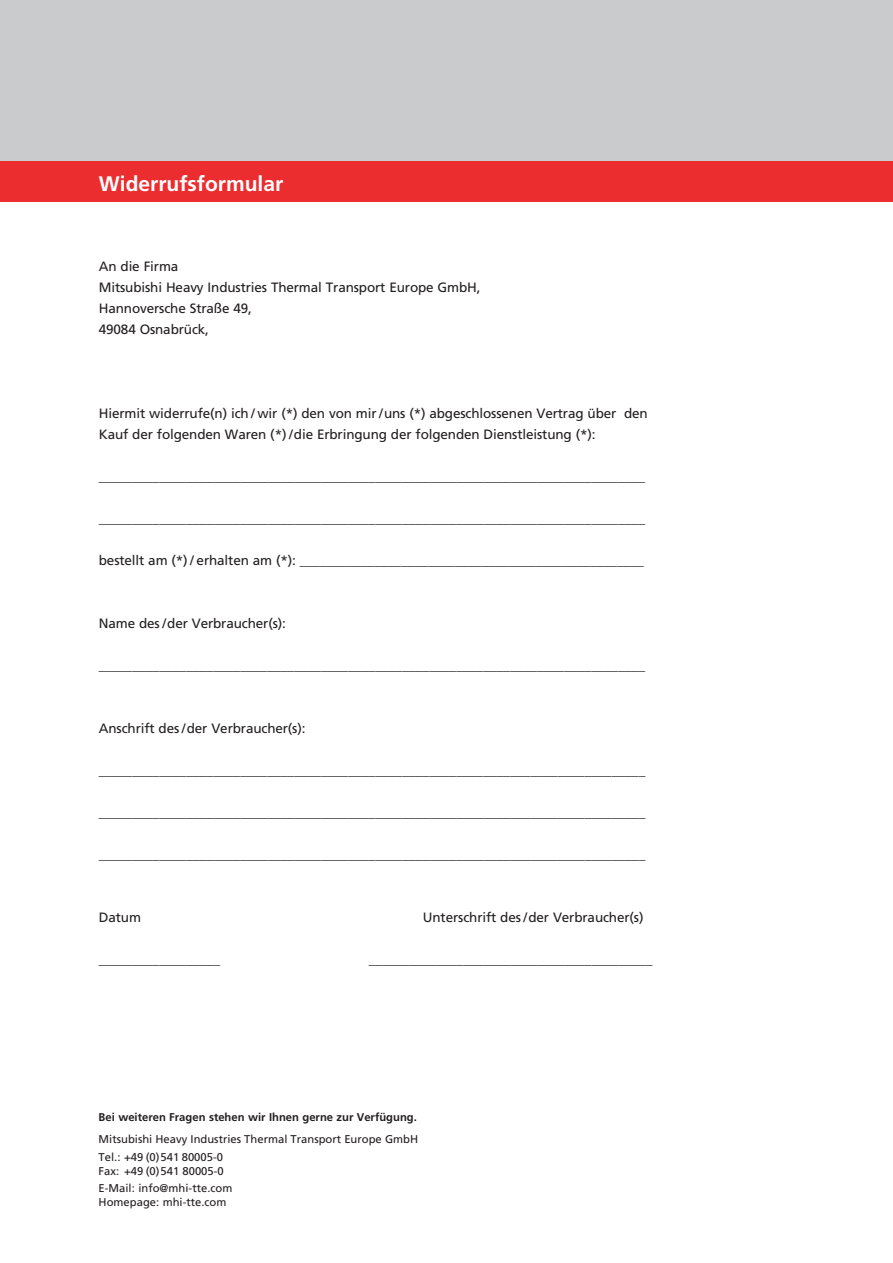
<style>
.page{position:relative;width:893px;height:1263px;background:#fff}
.page>*{position:absolute;margin:0;border:0;box-sizing:border-box;transform-origin:0 0}
.t1{font:700 21px "Frutiger";color:#fff}
.t2{font:13.5px/21px "Frutiger";letter-spacing:-.01em;color:#231f20}
.t3{font:11.25px/17.7px "Frutiger";color:#231f20}
.t4{font:700 11.25px "Frutiger";color:#231f20}
</style>
<div class="page">
<div style="left:0;top:0;width:893px;height:167px;background:#c9cbcd"></div>
<div style="left:1px;top:162px;width:892px;height:40px;background:#ec2d2f"></div>
<h1 class="t1" style="left:99px;top:172px;width:186px">Widerrufsformular</h1>
<p class="t2" style="left:99px;top:256px;width:383px">An die Firma<br>Mitsubishi Heavy Industries Thermal Transport Europe GmbH,<br>Hannoversche Straße 49,<br>49084 Osnabrück,</p>
<p class="t2" style="left:99px;top:403px;width:550px">Hiermit widerrufe(n) ich / wir (*) den von mir / uns (*) abgeschlossenen Vertrag über den<br>Kauf der folgenden Waren (*) / die Erbringung der folgenden Dienstleistung (*):</p>
<p class="t2" style="left:99px;top:466px;width:548px">_________________________________________________________________________________</p>
<p class="t2" style="left:99px;top:508px;width:548px">_________________________________________________________________________________</p>
<p class="t2" style="left:99px;top:550px;width:547px">bestellt am (*) / erhalten am (*): ___________________________________________________</p>
<p class="t2" style="left:99px;top:613px;width:189px">Name des / der Verbraucher(s):</p>
<p class="t2" style="left:99px;top:655px;width:548px">_________________________________________________________________________________</p>
<p class="t2" style="left:99px;top:718px;width:208px">Anschrift des / der Verbraucher(s):</p>
<p class="t2" style="left:99px;top:760px;width:548px">_________________________________________________________________________________</p>
<p class="t2" style="left:99px;top:802px;width:548px">_________________________________________________________________________________</p>
<p class="t2" style="left:99px;top:844px;width:548px">_________________________________________________________________________________</p>
<p class="t2" style="left:99px;top:907px;width:44px">Datum</p>
<p class="t2" style="left:423px;top:907px;width:222px">Unterschrift des / der Verbraucher(s)</p>
<p class="t2" style="left:99px;top:949px;width:123px">__________________</p>
<p class="t2" style="left:369px;top:949px;width:285px">__________________________________________</p>
<p class="t4" style="left:99px;top:1111px;width:320px">Bei weiteren Fragen stehen wir Ihnen gerne zur Verfügung.</p>
<p class="t3" style="left:99px;top:1130px;width:321px">Mitsubishi Heavy Industries Thermal Transport Europe GmbH<br>Tel.: +49 (0) 541 80005-0</p>
<p class="t3" style="left:99px;top:1162px;width:135px">Fax: +49 (0) 541 80005-0<br>E-Mail: info@mhi-tte.com</p>
<p class="t3" style="left:99px;top:1193px;width:129px">Homepage: mhi-tte.com</p>
</div>
